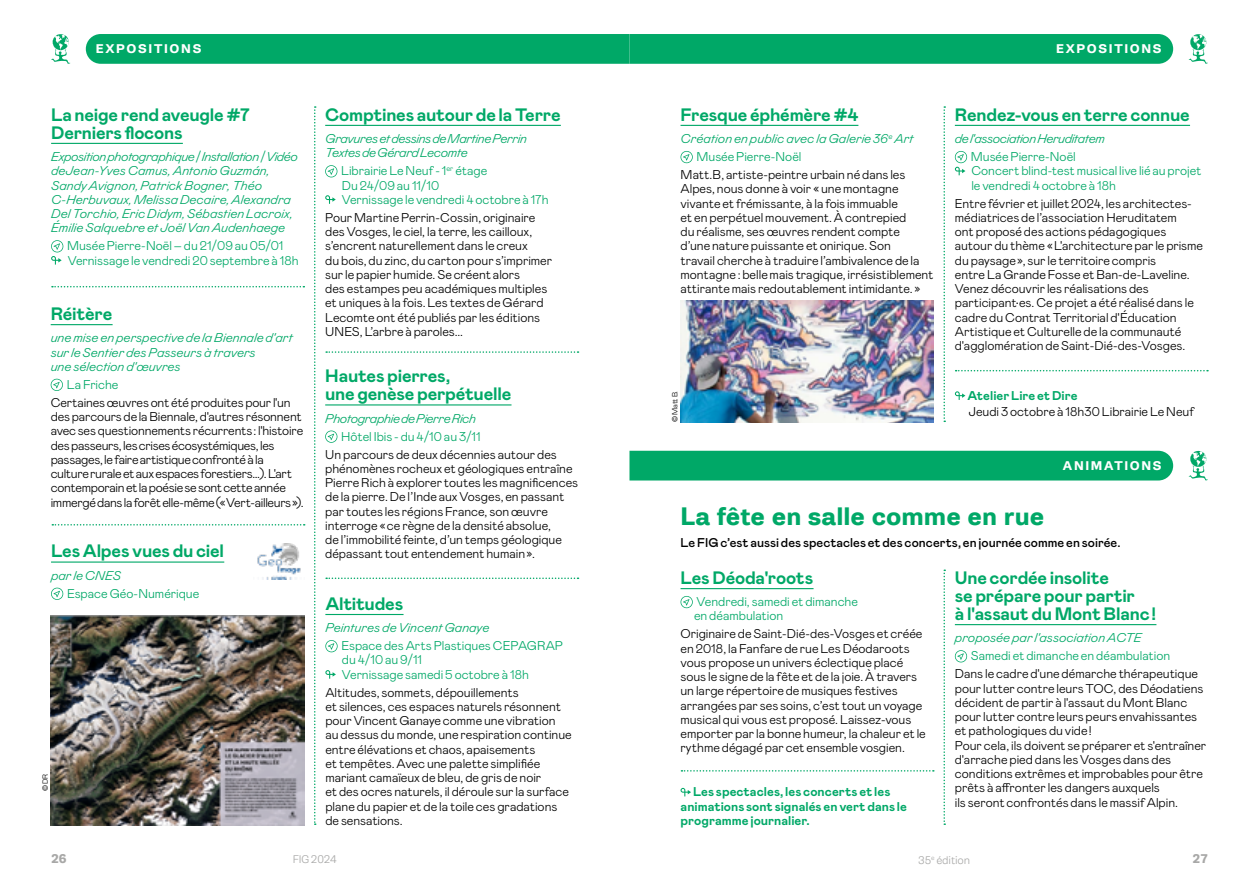
<style>
.page{position:relative;width:1259px;height:893px;background:#fff}
.page>*{position:absolute;margin:0;border:0;box-sizing:border-box;transform-origin:0 0}
.t1{font:700 24px "Gira Sans";color:#00a867}
.t2{font:700 18px/18px "Mabry Pro";letter-spacing:-.01em;color:#00a867}
.t3{font:300 12.75px/14.2px "Mabry Pro";letter-spacing:-.005em;color:#000}
.t4{font:italic 300 12.75px/14.2px "Mabry Pro";color:#00a867}
.t5{font:300 12.75px/14.2px "Mabry Pro";color:#00a867}
.t6{font:300 12.75px/14.2px "Mabry Pro";letter-spacing:-.025em;color:#000}
.t7{font:700 12.75px/14.2px "Mabry Pro";color:#00a867}
.t8{font:500 12.75px "Mabry Pro";color:#000}
.t9{font:italic 300 12.75px/14.2px "Mabry Pro";letter-spacing:-.025em;color:#00a867}
.t10{font:italic 300 12.75px "Mabry Pro";letter-spacing:-.03em;color:#00a867}
.t11{font:700 12px "Gira Sans";letter-spacing:.14em;color:#fff}
.t12{font:700 12px "Gira Sans";color:#a8a8a7}
.t13{font:300 10.5px "Gira Sans";letter-spacing:-.015em;color:#a8a8a7}
.t14{font:300 7.5px "Mabry Pro";letter-spacing:-.025em;color:#000}
.s1{font-style:normal}
</style>
<div class="page">
<svg style="left:51px;top:34px;width:19px;height:30px"></svg>
<svg style="left:52px;top:524px;width:253px;height:2px"></svg>
<svg style="left:52px;top:286px;width:252px;height:1px"></svg>
<svg style="left:943px;top:570px;width:2px;height:255px"></svg>
<svg style="left:314px;top:106px;width:2px;height:719px"></svg>
<svg style="left:943px;top:106px;width:2px;height:316px"></svg>
<hr style="left:680px;top:125px;width:178px;height:1px;background:#00a867">
<svg style="left:680px;top:151px;width:13px;height:12px"></svg>
<hr style="left:680px;top:588px;width:133px;height:1px;background:#00a867">
<svg style="left:680px;top:596px;width:13px;height:12px"></svg>
<hr style="left:955px;top:624px;width:201px;height:1px;background:#00a867">
<svg style="left:955px;top:650px;width:12px;height:12px"></svg>
<hr style="left:51px;top:324px;width:62px;height:1px;background:#00a867">
<svg style="left:51px;top:379px;width:12px;height:12px"></svg>
<div style="left:86px;top:34px;width:1087px;height:30px;background:#00a867"></div>
<div style="left:629px;top:451px;width:544px;height:29px;background:#00a867"></div>
<svg style="left:1188px;top:34px;width:20px;height:30px"></svg>
<svg style="left:1188px;top:450px;width:20px;height:30px"></svg>
<img style="left:680px;top:300px;width:253px;height:122px">
<svg style="left:680px;top:788px;width:11px;height:8px"></svg>
<hr style="left:51px;top:561px;width:173px;height:2px;background:#00a867">
<svg style="left:51px;top:588px;width:12px;height:12px"></svg>
<img style="left:257px;top:543px;width:44px;height:37px">
<img style="left:51px;top:615px;width:253px;height:210px">
<hr style="left:955px;top:125px;width:235px;height:1px;background:#00a867">
<svg style="left:955px;top:151px;width:12px;height:24px"></svg>
<hr style="left:51px;top:143px;width:132px;height:1px;background:#00a867">
<svg style="left:51px;top:240px;width:12px;height:25px"></svg>
<svg style="left:326px;top:351px;width:252px;height:2px"></svg>
<hr style="left:325px;top:125px;width:236px;height:1px;background:#00a867">
<svg style="left:325px;top:165px;width:12px;height:12px"></svg>
<svg style="left:325px;top:195px;width:11px;height:9px"></svg>
<hr style="left:325px;top:404px;width:186px;height:1px;background:#00a867">
<svg style="left:325px;top:431px;width:12px;height:12px"></svg>
<svg style="left:326px;top:577px;width:252px;height:2px"></svg>
<hr style="left:325px;top:614px;width:78px;height:1px;background:#00a867">
<svg style="left:325px;top:640px;width:13px;height:12px"></svg>
<svg style="left:325px;top:670px;width:11px;height:9px"></svg>
<svg style="left:955px;top:391px;width:10px;height:9px"></svg>
<svg style="left:955px;top:370px;width:253px;height:1px"></svg>
<svg style="left:681px;top:770px;width:253px;height:2px"></svg>
<p class="t11" style="left:96px;top:41px;width:107px">EXPOSITIONS</p>
<h2 class="t2" style="left:51px;top:105px;width:200px">La neige rend aveugle #7<br>Derniers flocons</h2>
<p class="t4" style="left:51px;top:149px;width:248px">Exposition photographique / Installation / Vidéo deJean-Yves Camus, Antonio Guzmán, Sandy Avignon, Patrick Bogner, Théo C-Herbuvaux, Melissa Decaire, Alexandra Del Torchio, Eric Didym, Sébastien Lacroix, Émilie Salquebre et Joël Van Audenhaege</p>
<p class="t5" style="left:67px;top:238px;width:233px">Musée Pierre-Noël – du 21/09 au 05/01<br>Vernissage le vendredi 20 septembre à 18h</p>
<h2 class="t2" style="left:51px;top:304px;width:63px">Réitère</h2>
<p class="t4" style="left:51px;top:330px;width:244px">une mise en perspective de la Biennale d'art sur le Sentier des Passeurs à travers<br>une sélection d'œuvres</p>
<p class="t5" style="left:67px;top:377px;width:53px">La Friche</p>
<p class="t6" style="left:51px;top:395px;width:255px">Certaines œuvres ont été produites pour l'un des parcours de la Biennale, d'autres résonnent avec ses questionnements récurrents: l'histoire des passeurs, les crises écosystémiques, les passages, le faire artistique confronté à la culture rurale et aux espaces forestiers...). L'art contemporain et la poésie se sont cette année immergé dans la forêt elle-même («Vert-ailleurs»).</p>
<h2 class="t2" style="left:51px;top:541px;width:174px">Les Alpes vues du ciel</h2>
<p class="t4" style="left:51px;top:567px;width:71px">par le CNES</p>
<p class="t5" style="left:67px;top:585px;width:134px">Espace Géo-Numérique</p>
<p class="t14" style="left:40px;top:791px;width:19px;rotate:-90deg">© DR</p>
<h2 class="t2" style="left:325px;top:105px;width:237px">Comptines autour de la Terre</h2>
<p class="t9" style="left:325px;top:131px;width:203px">Gravures et dessins de Martine Perrin<br>Textes de Gérard Lecomte</p>
<p class="t5" style="left:341px;top:163px;width:209px">Librairie Le Neuf - 1<sup>er</sup> étage<br>Du 24/09 au 11/10<br>Vernissage le vendredi 4 octobre à 17h</p>
<p class="t3" style="left:325px;top:210px;width:228px">Pour Martine Perrin-Cossin, originaire des Vosges, le ciel, la terre, les cailloux, s’encrent naturellement dans le creux<br>du bois, du zinc, du carton pour s’imprimer sur le papier humide. Se créent alors<br>des estampes peu académiques multiples et uniques à la fois. Les textes de Gérard Lecomte ont été publiés par les éditions UNES, L’arbre à paroles...</p>
<h2 class="t2" style="left:325px;top:366px;width:188px">Hautes pierres,<br>une genèse perpétuelle</h2>
<p class="t10" style="left:325px;top:409px;width:152px">Photographie de Pierre Rich</p>
<p class="t5" style="left:341px;top:428px;width:141px">Hôtel Ibis - du 4/10 au 3/11</p>
<p class="t3" style="left:325px;top:446px;width:254px">Un parcours de deux décennies autour des phénomènes rocheux et géologiques entraîne Pierre Rich à explorer toutes les magnificences de la pierre. De l’Inde aux Vosges, en passant par toutes les régions France, son œuvre interroge «ce règne de la densité absolue,<br>de l’immobilité feinte, d’un temps géologique dépassant tout entendement humain».</p>
<h2 class="t2" style="left:325px;top:594px;width:79px">Altitudes</h2>
<p class="t4" style="left:325px;top:620px;width:165px">Peintures de Vincent Ganaye</p>
<p class="t5" style="left:341px;top:638px;width:223px">Espace des Arts Plastiques CEPAGRAP du 4/10 au 9/11<br>Vernissage samedi 5 octobre à 18h</p>
<p class="t3" style="left:325px;top:684px;width:248px">Altitudes, sommets, dépouillements<br>et silences, ces espaces naturels résonnent pour Vincent Ganaye comme une vibration au dessus du monde, une respiration continue entre élévations et chaos, apaisements<br>et tempêtes. Avec une palette simplifiée mariant camaïeux de bleu, de gris de noir<br>et des ocres naturels, il déroule sur la surface plane du papier et de la toile ces gradations de sensations.</p>
<h2 class="t2" style="left:680px;top:105px;width:179px">Fresque éphémère #4</h2>
<p class="t4" style="left:696px;top:129px;width:219px;line-height:18px;text-indent:-16px">Création en public avec la Galerie 36<sup>e</sup> Art<br><span class="s1">Musée Pierre-Noël</span></p>
<p class="t3" style="left:680px;top:167px;width:254px">Matt.B, artiste-peintre urbain né dans les Alpes, nous donne à voir « une montagne vivante et frémissante, à la fois immuable<br>et en perpétuel mouvement. À contrepied<br>du réalisme, ses œuvres rendent compte<br>d’une nature puissante et onirique. Son<br>travail cherche à traduire l’ambivalence de la montagne : belle mais tragique, irrésistiblement attirante mais redoutablement intimidante. »</p>
<p class="t14" style="left:669px;top:422px;width:33px;rotate:-90deg">© Matt B.</p>
<p class="t11" style="left:1056px;top:41px;width:107px">EXPOSITIONS</p>
<h2 class="t2" style="left:955px;top:105px;width:236px">Rendez-vous en terre connue</h2>
<p class="t10" style="left:955px;top:130px;width:152px">de l'association Heruditatem</p>
<p class="t5" style="left:971px;top:149px;width:232px">Musée Pierre-Noël<br>Concert blind-test musical live lié au projet le vendredi 4 octobre à 18h</p>
<p class="t3" style="left:955px;top:195px;width:250px">Entre février et juillet 2024, les architectes&shy;médiatrices de l’association Heruditatem<br>ont proposé des actions pédagogiques autour du thème «L'architecture par le prisme du paysage», sur le territoire compris<br>entre La Grande Fosse et Ban-de-Laveline.<br>Venez découvrir les réalisations des participant•es. Ce projet a été réalisé dans le cadre du Contrat Territorial d'Éducation Artistique et Culturelle de la communauté d'agglomération de Saint-Dié-des-Vosges.</p>
<p class="t7" style="left:967px;top:388px;width:112px">Atelier Lire et Dire</p>
<p class="t3" style="left:968px;top:404px;width:227px">Jeudi 3 octobre à 18h30 Librairie Le Neuf</p>
<p class="t11" style="left:1063px;top:458px;width:100px">ANIMATIONS</p>
<h1 class="t1" style="left:680px;top:500px;width:365px">La fête en salle comme en rue</h1>
<p class="t8" style="left:680px;top:534px;width:441px">Le FIG c’est aussi des spectacles et des concerts, en journée comme en soirée.</p>
<h2 class="t2" style="left:680px;top:568px;width:134px">Les Déoda'roots</h2>
<p class="t5" style="left:694px;top:594px;width:165px">Vendredi, samedi et dimanche en déambulation</p>
<p class="t3" style="left:680px;top:626px;width:247px">Originaire de Saint-Dié-des-Vosges et créée en 2018, la Fanfare de rue Les Déodaroots vous propose un univers éclectique placé sous le signe de la fête et de la joie. À travers un large répertoire de musiques festives arrangées par ses soins, c’est tout un voyage musical qui vous est proposé. Laissez-vous emporter par la bonne humeur, la chaleur et le rythme dégagé par cet ensemble vosgien.</p>
<p class="t7" style="left:680px;top:784px;width:228px;text-indent:12px">Les spectacles, les concerts et les animations sont signalés en vert dans le programme journalier.</p>
<h2 class="t2" style="left:955px;top:568px;width:203px">Une cordée insolite<br>se prépare pour partir<br>à l'assaut du Mont Blanc!</h2>
<p class="t4" style="left:955px;top:630px;width:188px">proposée par l'association ACTE</p>
<p class="t5" style="left:971px;top:648px;width:201px">Samedi et dimanche en déambulation</p>
<p class="t3" style="left:955px;top:666px;width:253px">Dans le cadre d'une démarche thérapeutique pour lutter contre leurs TOC, des Déodatiens décident de partir à l'assaut du Mont Blanc pour lutter contre leurs peurs envahissantes et pathologiques du vide!<br>Pour cela, ils doivent se préparer et s'entraîner d'arrache pied dans les Vosges dans des conditions extrêmes et improbables pour être prêts à affronter les dangers auxquels<br>ils seront confrontés dans le massif Alpin.</p>
<p class="t12" style="left:51px;top:851px;width:17px">26</p>
<p class="t13" style="left:293px;top:853px;width:45px">FIG 2024</p>
<p class="t13" style="left:918px;top:853px;width:53px">35<sup>e</sup> édition</p>
<p class="t12" style="left:1192px;top:851px;width:17px">27</p>
</div>
